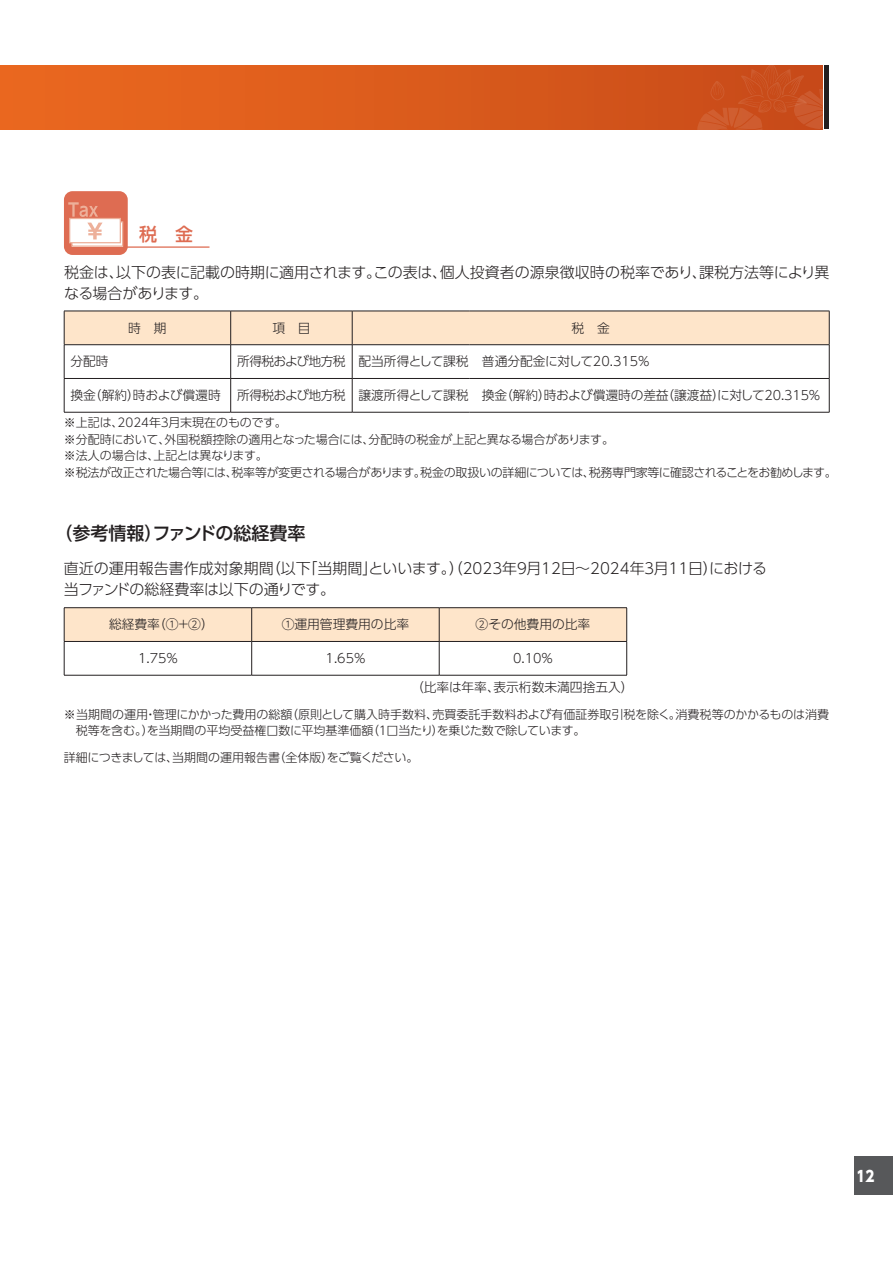
<style>
.page{position:relative;width:893px;height:1263px;background:#fff}
.page>*{position:absolute;margin:0;border:0;box-sizing:border-box;transform-origin:0 0}
.t1{font:500 18px "UD Shin Go Pro";color:#231f20}
.t2{font:500 18px "UD Shin Go Pro";color:#de6c52}
.t3{font:300 15px/21px "UD Shin Go Pro";color:#231f20}
.t4{font:800 15px "UD Shin Go Pro";color:#fff;scale:.9 1}
.t5{font:300 12.75px "UD Shin Go Pro";color:#231f20}
.t6{font:300 12.75px "UD Shin Go Pro";letter-spacing:-.02em;color:#231f20}
.t7{font:300 12.75px "UD Shin Go Pro";letter-spacing:-.035em;color:#231f20}
.t8{font:300 12px/16.5px "UD Shin Go Pro";letter-spacing:-.02em;color:#231f20}
.t9{font:300 12px/16.5px "UD Shin Go Pro";color:#231f20}
</style>
<div class="page">
<div style="left:855px;top:1157px;width:38px;height:38px;background:#57585a"></div>
<svg style="left:0;top:65px;width:697px;height:64px;background:#dc5c1c"></svg>
<hr style="left:825px;top:65px;width:4px;height:64px;background:#231f20">
<svg style="left:697px;top:65px;width:126px;height:64px;background:#ca501f"></svg>
<hr style="left:115px;top:246px;width:94px;height:2px;background:#de6c52">
<div style="left:64px;top:191px;width:64px;height:64px;background:#de6c52;border-radius:9px"></div>
<div style="left:72px;top:222px;width:51px;height:24px;background:linear-gradient(to right,#fff,#fff)"></div>
<div style="left:71px;top:221px;width:52px;height:26px;border:1px solid #edb09a"></div>
<div style="left:70px;top:218px;width:50px;height:25px;background:#fff"></div>
<div style="left:69px;top:218px;width:52px;height:25px;border:1px solid #edb09a"></div>
<svg style="left:68px;top:202px;width:30px;height:15px"></svg>
<svg style="left:87px;top:223px;width:15px;height:16px"></svg>
<div style="left:65px;top:312px;width:764px;height:32px;background:#fee5ca"></div>
<hr style="left:64px;top:311px;width:167px;height:1px;background:#231f20">
<hr style="left:64px;top:311px;width:1px;height:33px;background:#231f20">
<hr style="left:231px;top:311px;width:121px;height:1px;background:#231f20">
<hr style="left:230px;top:311px;width:1px;height:33px;background:#231f20">
<hr style="left:352px;top:311px;width:117px;height:1px;background:#231f20">
<hr style="left:352px;top:311px;width:1px;height:33px;background:#231f20">
<hr style="left:469px;top:311px;width:360px;height:1px;background:#231f20">
<hr style="left:829px;top:311px;width:1px;height:33px;background:#231f20">
<hr style="left:64px;top:344px;width:167px;height:1px;background:#231f20">
<hr style="left:64px;top:345px;width:1px;height:33px;background:#231f20">
<hr style="left:231px;top:344px;width:121px;height:1px;background:#231f20">
<hr style="left:230px;top:345px;width:1px;height:33px;background:#231f20">
<hr style="left:352px;top:344px;width:117px;height:1px;background:#231f20">
<hr style="left:352px;top:345px;width:1px;height:33px;background:#231f20">
<hr style="left:469px;top:344px;width:360px;height:1px;background:#231f20">
<hr style="left:829px;top:345px;width:1px;height:33px;background:#231f20">
<hr style="left:64px;top:378px;width:167px;height:1px;background:#231f20">
<hr style="left:64px;top:379px;width:1px;height:33px;background:#231f20">
<hr style="left:231px;top:378px;width:121px;height:1px;background:#231f20">
<hr style="left:230px;top:379px;width:1px;height:33px;background:#231f20">
<hr style="left:352px;top:378px;width:117px;height:1px;background:#231f20">
<hr style="left:352px;top:379px;width:1px;height:33px;background:#231f20">
<hr style="left:469px;top:378px;width:360px;height:1px;background:#231f20">
<hr style="left:829px;top:379px;width:1px;height:33px;background:#231f20">
<hr style="left:64px;top:412px;width:167px;height:1px;background:#231f20">
<hr style="left:231px;top:412px;width:121px;height:1px;background:#231f20">
<hr style="left:352px;top:412px;width:117px;height:1px;background:#231f20">
<hr style="left:469px;top:412px;width:360px;height:1px;background:#231f20">
<div style="left:65px;top:608px;width:561px;height:33px;background:#fee5ca"></div>
<hr style="left:64px;top:607px;width:188px;height:1px;background:#231f20">
<hr style="left:64px;top:608px;width:1px;height:33px;background:#231f20">
<hr style="left:252px;top:607px;width:187px;height:1px;background:#231f20">
<hr style="left:251px;top:608px;width:1px;height:33px;background:#231f20">
<hr style="left:439px;top:607px;width:188px;height:1px;background:#231f20">
<hr style="left:439px;top:608px;width:1px;height:33px;background:#231f20">
<hr style="left:626px;top:608px;width:1px;height:33px;background:#231f20">
<hr style="left:64px;top:641px;width:188px;height:1px;background:#231f20">
<hr style="left:64px;top:642px;width:1px;height:33px;background:#231f20">
<hr style="left:252px;top:641px;width:187px;height:1px;background:#231f20">
<hr style="left:251px;top:642px;width:1px;height:33px;background:#231f20">
<hr style="left:439px;top:641px;width:188px;height:1px;background:#231f20">
<hr style="left:439px;top:642px;width:1px;height:33px;background:#231f20">
<hr style="left:626px;top:642px;width:1px;height:33px;background:#231f20">
<hr style="left:64px;top:675px;width:188px;height:1px;background:#231f20">
<hr style="left:252px;top:675px;width:187px;height:1px;background:#231f20">
<hr style="left:439px;top:675px;width:188px;height:1px;background:#231f20">
<h1 class="t2" style="left:139px;top:219px;width:55px">税　金</h1>
<p class="t3" style="left:64px;top:261px;width:767px">税金は、以下の表に記載の時期に適用されます。この表は、個人投資者の源泉徴収時の税率であり、課税方法等により異なる場合があります。</p>
<p class="t5" style="left:128px;top:317px;width:40px">時　期</p>
<p class="t5" style="left:272px;top:317px;width:40px">項　目</p>
<p class="t5" style="left:572px;top:317px;width:40px">税　金</p>
<p class="t5" style="left:70px;top:351px;width:40px">分配時</p>
<p class="t7" style="left:237px;top:351px;width:414px">所得税および地方税 配当所得として課税 普通分配金に対して20.315％</p>
<p class="t5" style="left:70px;top:385px;width:152px">換金（解約）時および償還時</p>
<p class="t6" style="left:237px;top:385px;width:585px">所得税および地方税 譲渡所得として課税 換金（解約）時および償還時の差益（譲渡益）に対して20.315％</p>
<p class="t8" style="left:64px;top:414px;width:774px">※上記は、2024年３月末現在のものです。<br>※分配時において、外国税額控除の適用となった場合には、分配時の税金が上記と異なる場合があります。<br>※法人の場合は、上記とは異なります。<br>※税法が改正された場合等には、税率等が変更される場合があります。税金の取扱いの詳細については、税務専門家等に確認されることをお勧めします。</p>
<h1 class="t1" style="left:55px;top:519px;width:252px">（参考情報）ファンドの総経費率</h1>
<p class="t3" style="left:64px;top:557px;width:705px">直近の運用報告書作成対象期間（以下「当期間」といいます。）（2023年９月12日～2024年３月11日）における当ファンドの総経費率は以下の通りです。</p>
<p class="t5" style="left:109px;top:614px;width:106px">総経費率（①＋②）</p>
<p class="t5" style="left:282px;top:614px;width:129px">①運用管理費用の比率</p>
<p class="t5" style="left:476px;top:614px;width:116px">②その他費用の比率</p>
<p class="t5" style="left:138px;top:648px;width:42px">1.75％</p>
<p class="t5" style="left:326px;top:648px;width:42px">1.65％</p>
<p class="t5" style="left:513px;top:648px;width:42px">0.10％</p>
<p class="t5" style="left:411px;top:676px;width:224px">（比率は年率、表示桁数未満四捨五入）</p>
<p class="t9" style="left:76px;top:705px;width:755px;text-indent:-12px">※当期間の運用・管理にかかった費用の総額（原則として購入時手数料、売買委託手数料および有価証券取引税を除く。消費税等のかかるものは消費税等を含む。）を当期間の平均受益権口数に平均基準価額（１口当たり）を乗じた数で除しています。</p>
<p class="t8" style="left:64px;top:749px;width:356px">詳細につきましては、当期間の運用報告書（全体版）をご覧ください。</p>
<p class="t4" style="left:856px;top:1163px;width:21px">12</p>
</div>
